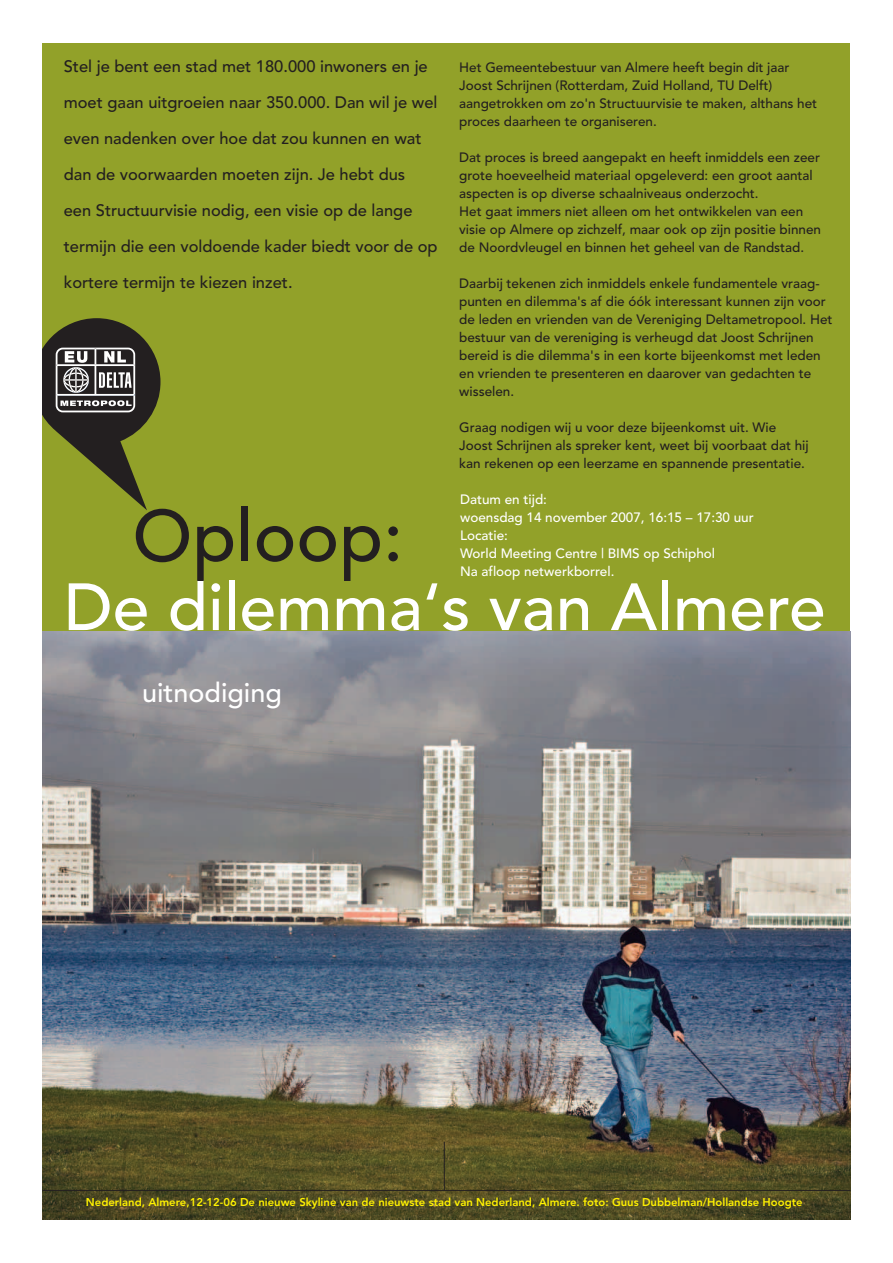
<style>
.page{position:relative;width:893px;height:1263px;background:#fff}
.page>*{position:absolute;margin:0;border:0;box-sizing:border-box;transform-origin:0 0}
.t1{font:500 66px "Avenir";color:#fff}
.t2{font:500 27px "Avenir";color:#fff}
.t3{font:500 16.5px/36px "Avenir";color:#231f20}
.t4{font:500 13.5px/18px "Avenir";color:#231f20}
.t5{font:500 13.5px/18px "Avenir";color:#fff}
.t6{font:800 11.25px "Avenir";color:#fff101}
</style>
<div class="page">
<div style="left:43px;top:43px;width:807px;height:588px;background:#92a129"></div>
<img style="left:43px;top:631px;width:807px;height:588px">
<svg style="left:197px;top:526px;width:36px;height:54px"></svg>
<div style="left:242px;top:506px;width:6px;height:55px;background:#231f20"></div>
<svg style="left:257px;top:526px;width:36px;height:36px"></svg>
<svg style="left:300px;top:526px;width:36px;height:36px"></svg>
<svg style="left:344px;top:526px;width:36px;height:54px"></svg>
<svg style="left:388px;top:526px;width:10px;height:35px"></svg>
<svg style="left:43px;top:318px;width:146px;height:244px"></svg>
<hr style="left:64px;top:379px;width:24px;height:2px;background:#fff">
<hr style="left:43px;top:1190px;width:807px;height:1px;background:#231f20">
<hr style="left:444px;top:1142px;width:1px;height:48px;background:#231f20">
<p class="t3" style="left:64px;top:50px;width:375px">Stel je bent een stad met 180.000 inwoners en je moet gaan uitgroeien naar 350.000. Dan wil je wel even nadenken over hoe dat zou kunnen en wat dan de voorwaarden moeten zijn. Je hebt dus<br>een Structuurvisie nodig, een visie op de lange termijn die een voldoende kader biedt voor de op kortere termijn te kiezen inzet.</p>
<p class="t4" style="left:459px;top:60px;width:359px">Het Gemeentebestuur van Almere heeft begin dit jaar Joost Schrijnen (Rotterdam, Zuid Holland, TU Delft) aangetrokken om zo'n Structuurvisie te maken, althans het proces daarheen te organiseren.</p>
<p class="t4" style="left:459px;top:150px;width:363px">Dat proces is breed aangepakt en heeft inmiddels een zeer grote hoeveelheid materiaal opgeleverd: een groot aantal aspecten is op diverse schaalniveaus onderzocht.<br>Het gaat immers niet alleen om het ontwikkelen van een visie op Almere op zichzelf, maar ook op zijn positie binnen de Noordvleugel en binnen het geheel van de Randstad.</p>
<p class="t4" style="left:459px;top:276px;width:375px">Daarbij tekenen zich inmiddels enkele fundamentele vraag&shy;punten en dilemma's af die óók interessant kunnen zijn voor de leden en vrienden van de Vereniging Deltametropool. Het bestuur van de vereniging is verheugd dat Joost Schrijnen bereid is die dilemma's in een korte bijeenkomst met leden en vrienden te presenteren en daarover van gedachten te wisselen.</p>
<p class="t4" style="left:459px;top:420px;width:351px">Graag nodigen wij u voor deze bijeenkomst uit. Wie<br>Joost Schrijnen als spreker kent, weet bij voorbaat dat hij kan rekenen op een leerzame en spannende presentatie.</p>
<p class="t5" style="left:460px;top:492px;width:295px">Datum en tijd:<br>woensdag 14 november 2007, 16:15 – 17:30 uur<br>Locatie:<br>World Meeting Centre | BIMS op Schiphol<br>Na afloop netwerkborrel.</p>
<h1 class="t1" style="left:64px;top:580px;width:763px">De dilemma‘s van Almere</h1>
<h2 class="t2" style="left:142px;top:682px;width:141px">uitnodiging</h2>
<p class="t6" style="left:86px;top:1197px;width:718px">Nederland, Almere,12-12-06 De nieuwe Skyline van de nieuwste stad van Nederland, Almere. foto: Guus Dubbelman/Hollandse Hoogte</p>
</div>
